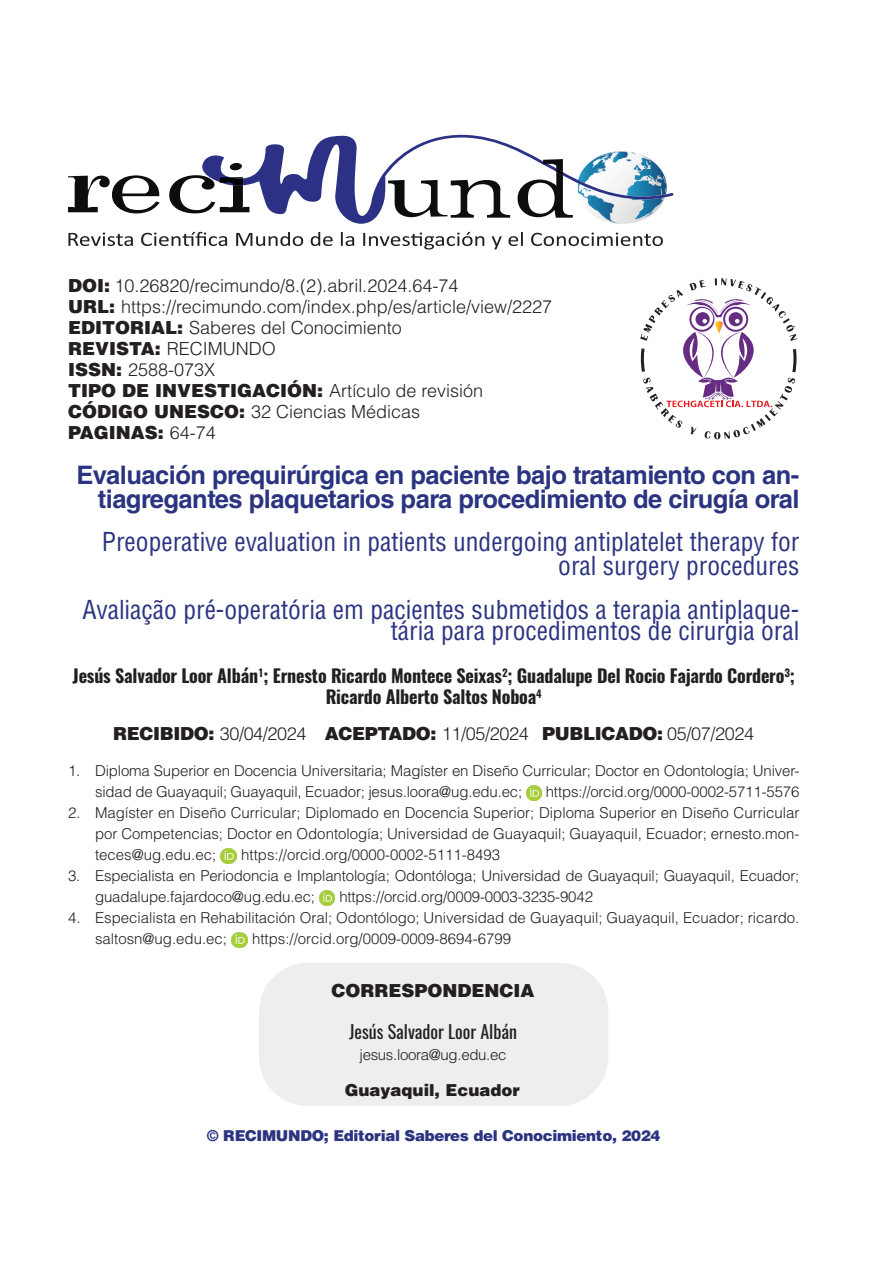
<style>
.page{position:relative;width:893px;height:1263px;background:#fff}
.page>*{position:absolute;margin:0;border:0;box-sizing:border-box;transform-origin:0 0}
.t1{font:condensed 25.5px/24px "Helvetica LT Std";color:#2b3481;text-align:right}
.t2{font:700 25.5px/24px "Helvetica LT Std";letter-spacing:-.02em;color:#2b3481;text-align:right}
.t3{font:300 18px "Helvetica LT Std";color:#231f20}
.t4{font:700 18px/21px "Oswald";letter-spacing:-.01em;color:#231f20;text-align:center}
.t5{font:900 18px "Helvetica LT Std";color:#231f20}
.t6{font:300 18px "Helvetica LT Std";letter-spacing:-.02em;color:#231f20}
.t7{font:18px "Oswald";color:#231f20}
.t8{font:900 16.5px "Helvetica LT Std";color:#231f20}
.t9{font:300 15px/21px "Helvetica LT Std";letter-spacing:-.01em;color:#231f20}
.t10{font:900 15px "Helvetica LT Std";letter-spacing:-.02em;color:#2b3481}
.s1{font-weight:900}
.s2{font-weight:300}
</style>
<div class="page">
<svg style="left:68px;top:175px;width:92px;height:38px"></svg>
<svg style="left:169px;top:134px;width:505px;height:90px"></svg>
<svg style="left:68px;top:233px;width:65px;height:13px"></svg>
<svg style="left:141px;top:232px;width:86px;height:14px"></svg>
<svg style="left:236px;top:232px;width:67px;height:14px"></svg>
<svg style="left:311px;top:232px;width:22px;height:14px"></svg>
<svg style="left:341px;top:232px;width:13px;height:14px"></svg>
<svg style="left:363px;top:232px;width:121px;height:17px"></svg>
<svg style="left:492px;top:236px;width:10px;height:13px"></svg>
<svg style="left:508px;top:232px;width:15px;height:14px"></svg>
<svg style="left:531px;top:233px;width:132px;height:13px"></svg>
<img style="left:526px;top:785px;width:16px;height:16px">
<img style="left:221px;top:848px;width:16px;height:16px">
<img style="left:319px;top:890px;width:16px;height:16px">
<img style="left:232px;top:932px;width:15px;height:16px">
<div style="left:259px;top:963px;width:349px;height:143px;background:#edeeed;border-radius:49px"></div>
<svg style="left:640px;top:278px;width:157px;height:161px"></svg>
<p class="t3" style="left:68px;top:274px;width:392px"><span class="s1">DOI:</span> 10.26820/recimundo/8.(2).abril.2024.64-74</p>
<p class="t3" style="left:68px;top:295px;width:486px"><span class="s1">URL:</span> https://recimundo.com/index.php/es/article/view/2227</p>
<p class="t3" style="left:68px;top:316px;width:335px"><span class="s1">EDITORIAL:</span> Saberes del Conocimiento</p>
<p class="t3" style="left:68px;top:337px;width:209px"><span class="s1">REVISTA:</span> RECIMUNDO</p>
<p class="t3" style="left:68px;top:358px;width:149px"><span class="s1">ISSN:</span> 2588-073X</p>
<p class="t5" style="left:68px;top:378px;width:416px">TIPO DE INVESTIGACIÓN: <span class="s2">Artículo de revisión</span></p>
<p class="t3" style="left:68px;top:400px;width:354px"><span class="s1">CÓDIGO UNESCO:</span> 32 Ciencias Médicas</p>
<p class="t5" style="left:68px;top:420px;width:149px">PAGINAS: <span class="s2">64-74</span></p>
<p class="t2" style="left:76px;top:462px;width:724px">Evaluación prequirúrgica en paciente bajo tratamiento con an&shy;tiagregantes plaquetarios para procedimiento de cirugía oral</p>
<p class="t1" style="left:102px;top:530px;width:699px">Preoperative evaluation in patients undergoing antiplatelet therapy for oral surgery procedures</p>
<p class="t1" style="left:83px;top:599px;width:718px;line-height:21px">Avaliação pré-operatória em pacientes submetidos a terapia antiplaque&shy;tária para procedimentos de cirurgia oral</p>
<p class="t4" style="left:73px;top:666px;width:724px">Jesús Salvador Loor Albán<sup>1</sup>; Ernesto Ricardo Montece Seixas<sup>2</sup>; Guadalupe Del Rocio Fajardo Cordero<sup>3</sup>;<br>Ricardo Alberto Saltos Noboa<sup>4</sup></p>
<p class="t6" style="left:113px;top:722px;width:642px"><span class="s1">RECIBIDO:</span> 30/04/2024 <span class="s1">ACEPTADO:</span> 11/05/2024 <span class="s1">PUBLICADO:</span> 05/07/2024</p>
<p class="t9" style="left:95px;top:760px;width:706px;text-indent:-27px">1. Diploma Superior en Docencia Universitaria; Magíster en Diseño Curricular; Doctor en Odontología; Univer&shy;sidad de Guayaquil; Guayaquil, Ecuador; jesus.loora@ug.edu.ec;</p>
<p class="t9" style="left:546px;top:781px;width:255px">https://orcid.org/0000-0002-5711-5576</p>
<p class="t9" style="left:95px;top:802px;width:706px;text-align:justify;text-indent:-27px">2. Magíster en Diseño Curricular; Diplomado en Docencia Superior; Diploma Superior en Diseño Curricular por Competencias; Doctor en Odontología; Universidad de Guayaquil; Guayaquil, Ecuador; ernesto.mon&shy;teces@ug.edu.ec;</p>
<p class="t9" style="left:241px;top:844px;width:261px">https://orcid.org/0000-0002-5111-8493</p>
<p class="t9" style="left:95px;top:865px;width:706px;text-indent:-27px">3. Especialista en Periodoncia e Implantología; Odontóloga; Universidad de Guayaquil; Guayaquil, Ecuador; guadalupe.fajardoco@ug.edu.ec;</p>
<p class="t9" style="left:339px;top:886px;width:255px">https://orcid.org/0009-0003-3235-9042</p>
<p class="t9" style="left:95px;top:907px;width:706px;text-indent:-27px">4. Especialista en Rehabilitación Oral; Odontólogo; Universidad de Guayaquil; Guayaquil, Ecuador; ricardo. saltosn@ug.edu.ec;</p>
<p class="t9" style="left:252px;top:928px;width:261px">https://orcid.org/0009-0009-8694-6799</p>
<p class="t5" style="left:332px;top:979px;width:204px">CORRESPONDENCIA</p>
<p class="t7" style="left:349px;top:1016px;width:169px">Jesús Salvador Loor Albán</p>
<p class="t9" style="left:360px;top:1044px;width:148px">jesus.loora@ug.edu.ec</p>
<p class="t8" style="left:345px;top:1079px;width:177px">Guayaquil, Ecuador</p>
<p class="t10" style="left:207px;top:1125px;width:455px">© RECIMUNDO; Editorial Saberes del Conocimiento, 2024</p>
</div>
